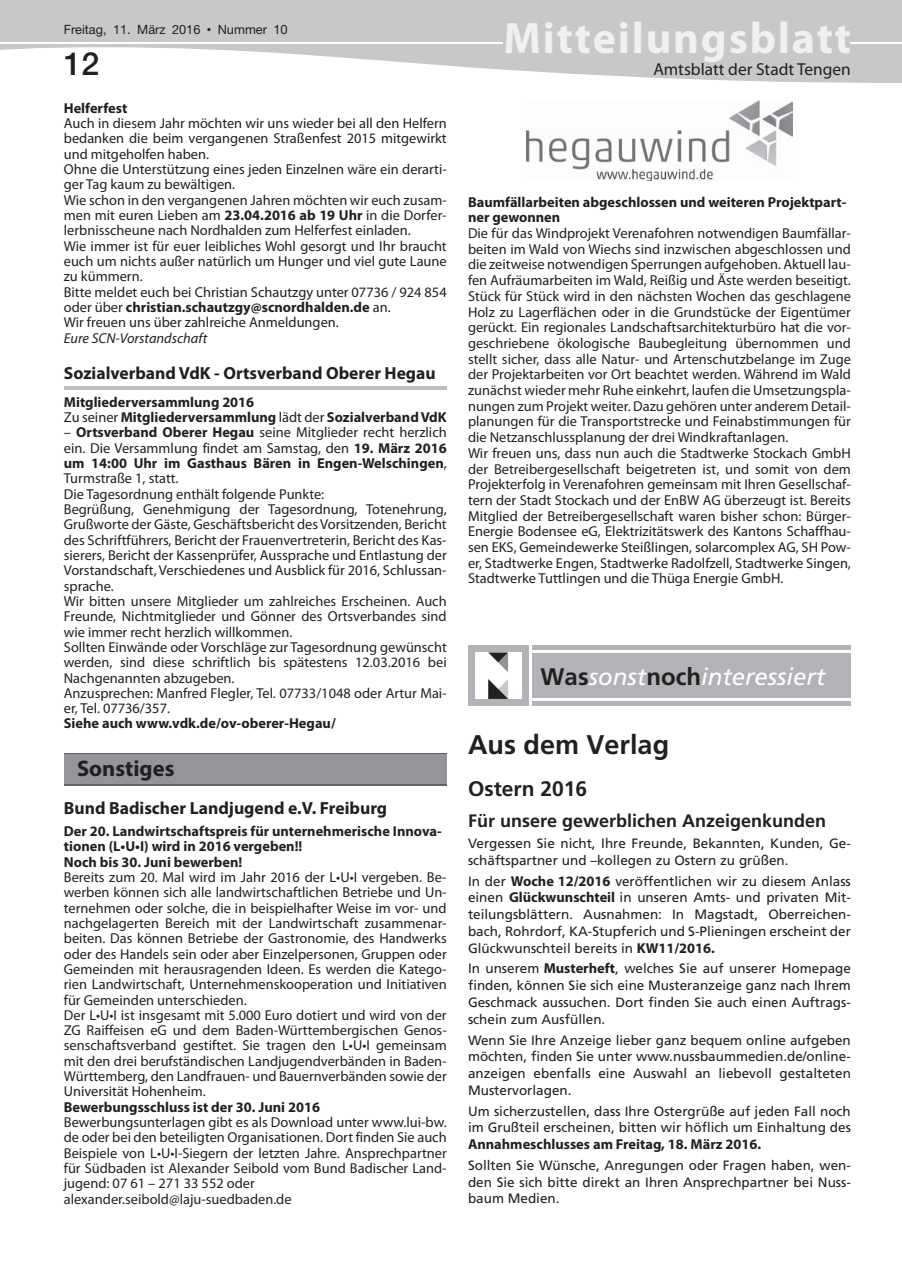
<style>
.page{position:relative;width:902px;height:1280px;background:#fff}
.page>*{position:absolute;margin:0;border:0;box-sizing:border-box;transform-origin:0 0}
.t1{font:700 44.25px "Myriad Pro";letter-spacing:.04em;color:#f0f0f1}
.t2{font:500 31.95px "Helvetica Neue";color:#231f20}
.t3{font:700 27px "Frutiger";color:#231f20}
.t4{font:italic 24px "Frutiger";color:#fff}
.t5{font:700 22.5px "Myriad Pro";color:#231f20}
.t6{font:700 21px "Frutiger";color:#231f20}
.t7{font:700 18px "Frutiger";color:#231f20}
.t8{font:700 17.55px "Myriad Pro";color:#231f20}
.t9{font:17.4px "Myriad Pro";color:#231f20}
.t10{font:14.4px/15.3px "Myriad Pro";color:#231f20}
.t11{font:700 14.4px/15.3px "Myriad Pro";color:#231f20}
.t12{font:italic 14.4px "Myriad Pro";color:#231f20}
.t13{font:13.5px/16.6px "Frutiger";color:#231f20;text-align:justify}
.t14{font:12.75px "Helvetica Neue";color:#231f20}
.s1{font-family:"M Twentieth Century";font-weight:500}
.s2{font-size:12.9px}
.s3{font-weight:700}
.s4{font-weight:400}
.s5{font-weight:700;font-style:normal;color:#231f20}
.s6{font-family:"Myriad Pro";font-weight:700;font-size:14.4px}
</style>
<div class="page">
<svg style="left:0;top:0;width:901px;height:83px;fill:#c7c8ca"></svg>
<div style="left:505px;top:22px;width:344px;height:40px;background:#c7c8ca"></div>
<hr style="left:0;top:42px;width:502px;height:1px;background:#fff">
<hr style="left:850px;top:42px;width:51px;height:1px;background:#fff">
<hr style="left:64px;top:386px;width:382px;height:3px;background:#bcbdc0">
<div style="left:64px;top:753px;width:382px;height:32px;background:#636366"></div>
<div style="left:64px;top:754px;width:382px;height:30px;background:#939598"></div>
<img style="left:526px;top:101px;width:266px;height:80px">
<div style="left:532px;top:653px;width:318px;height:45px;background:#b2b3b7"></div>
<div style="left:532px;top:701px;width:318px;height:5px;background:#b2b3b7"></div>
<hr style="left:532px;top:646px;width:318px;height:4px;background:#b2b3b7">
<div style="left:468px;top:646px;width:60px;height:60px;background:#b2b3b7"></div>
<div style="left:475px;top:652px;width:46px;height:47px;background:#fff"></div>
<svg style="left:488px;top:679px;width:20px;height:20px"></svg>
<svg style="left:488px;top:652px;width:20px;height:20px"></svg>
<p class="t14" style="left:64px;top:22px;width:225px">Freitag, 11. März 2016 <span class="s1">•</span> Nummer <span class="s2">10</span></p>
<h1 class="t1" style="left:503px;top:9px;width:349px">Mitteilungsblatt</h1>
<h2 class="t2" style="left:64px;top:45px;width:37px">12</h2>
<p class="t9" style="left:653px;top:59px;width:199px">Amtsblatt der Stadt Tengen</p>
<p class="t11" style="left:64px;top:100px;width:65px">Helferfest</p>
<p class="t10" style="left:64px;top:115px;width:384px">Auch in diesem Jahr möchten wir uns wieder bei all den Helfern bedanken die beim vergangenen Straßenfest 2015 mitgewirkt und mitgeholfen haben.<br>Ohne die Unterstützung eines jeden Einzelnen wäre ein derarti&shy;ger Tag kaum zu bewältigen.<br>Wie schon in den vergangenen Jahren möchten wir euch zusam&shy;men mit euren Lieben am <span class="s3">23.04.2016 ab 19 Uhr</span> in die Dorfer&shy;lerbnisscheune nach Nordhalden zum Helferfest einladen.<br>Wie immer ist für euer leibliches Wohl gesorgt und Ihr braucht euch um nichts außer natürlich um Hunger und viel gute Laune zu kümmern.<br>Bitte meldet euch bei Christian Schautzgy unter 07736 / 924 854 oder über <span class="s3">christian.schautzgy@scnordhalden.de</span> an.<br>Wir freuen uns über zahlreiche Anmeldungen.</p>
<p class="t12" style="left:64px;top:329px;width:145px">Eure SCN-Vorstandschaft</p>
<p class="t8" style="left:64px;top:361px;width:373px">Sozialverband VdK - Ortsverband Oberer Hegau</p>
<p class="t11" style="left:64px;top:394px;width:384px">Mitgliederversammlung 2016<br><span class="s4">Zu seiner</span> Mitgliederversammlung <span class="s4">lädt der</span> Sozialverband VdK</p>
<p class="t10" style="left:64px;top:425px;width:384px">– <span class="s3">Ortsverband Oberer Hegau</span> seine Mitglieder recht herzlich ein. Die Versammlung findet am Samstag, den <span class="s3">19. März 2016 um 14:00 Uhr im Gasthaus Bären in Engen-Welschingen</span>, Turmstraße 1, statt.<br>Die Tagesordnung enthält folgende Punkte:<br>Begrüßung, Genehmigung der Tagesordnung, Totenehrung, Grußworte der Gäste, Geschäftsbericht des Vorsitzenden, Bericht des Schriftführers, Bericht der Frauenvertreterin, Bericht des Kas&shy;sierers, Bericht der Kassenprüfer, Aussprache und Entlastung der Vorstandschaft, Verschiedenes und Ausblick für 2016, Schlussan&shy;sprache.<br>Wir bitten unsere Mitglieder um zahlreiches Erscheinen. Auch Freunde, Nichtmitglieder und Gönner des Ortsverbandes sind wie immer recht herzlich willkommen.<br>Sollten Einwände oder Vorschläge zur Tagesordnung gewünscht werden, sind diese schriftlich bis spätestens 12.03.2016 bei Nachgenannten abzugeben.<br>Anzusprechen: Manfred Flegler, Tel. 07733/1048 oder Artur Mai&shy;er, Tel. 07736/357.</p>
<p class="t11" style="left:64px;top:715px;width:273px">Siehe auch www.vdk.de/ov-oberer-Hegau/</p>
<h3 class="t5" style="left:77px;top:753px;width:99px">Sonstiges</h3>
<p class="t8" style="left:64px;top:797px;width:325px">Bund Badischer Landjugend e.V. Freiburg</p>
<p class="t11" style="left:64px;top:823px;width:379px">Der 20. Landwirtschaftspreis für unternehmerische Innova&shy;tionen (L•U•I) wird in 2016 vergeben!!<br>Noch bis 30. Juni bewerben!</p>
<p class="t10" style="left:64px;top:869px;width:384px">Bereits zum 20. Mal wird im Jahr 2016 der L•U•I vergeben. Be&shy;werben können sich alle landwirtschaftlichen Betriebe und Un&shy;ternehmen oder solche, die in beispielhafter Weise im vor- und nachgelagerten Bereich mit der Landwirtschaft zusammenar&shy;beiten. Das können Betriebe der Gastronomie, des Handwerks oder des Handels sein oder aber Einzelpersonen, Gruppen oder Gemeinden mit herausragenden Ideen. Es werden die Katego&shy;rien Landwirtschaft, Unternehmenskooperation und Initiativen für Gemeinden unterschieden.<br>Der L•U•I ist insgesamt mit 5.000 Euro dotiert und wird von der ZG Raiffeisen eG und dem Baden-Württembergischen Genos&shy;senschaftsverband gestiftet. Sie tragen den L•U•I gemeinsam mit den drei berufständischen Landjugendverbänden in Baden-Württemberg, den Landfrauen- und Bauernverbänden sowie der Universität Hohenheim.</p>
<p class="t11" style="left:64px;top:1099px;width:258px">Bewerbungsschluss ist der 30. Juni 2016</p>
<p class="t10" style="left:64px;top:1114px;width:384px">Bewerbungsunterlagen gibt es als Download unter www.lui-bw. de oder bei den beteiligten Organisationen. Dort finden Sie auch Beispiele von L•U•I-Siegern der letzten Jahre. Ansprechpartner für Südbaden ist Alexander Seibold vom Bund Badischer Land&shy;jugend: 07 61 – 271 33 552 oder alexander.seibold@laju-suedbaden.de</p>
<p class="t11" style="left:468px;top:193px;width:380px;line-height:15.8px">Baumfällarbeiten abgeschlossen und weiteren Projektpart&shy;ner gewonnen</p>
<p class="t10" style="left:468px;top:225px;width:384px;line-height:15.8px">Die für das Windprojekt Verenafohren notwendigen Baumfällar&shy;beiten im Wald von Wiechs sind inzwischen abgeschlossen und die zeitweise notwendigen Sperrungen aufgehoben. Aktuell lau&shy;fen Aufräumarbeiten im Wald, Reißig und Äste werden beseitigt.<br>Stück für Stück wird in den nächsten Wochen das geschlagene Holz zu Lagerflächen oder in die Grundstücke der Eigentümer gerückt. Ein regionales Landschaftsarchitekturbüro hat die vor&shy;geschriebene ökologische Baubegleitung übernommen und stellt sicher, dass alle Natur- und Artenschutzbelange im Zuge der Projektarbeiten vor Ort beachtet werden. Während im Wald zunächst wieder mehr Ruhe einkehrt, laufen die Umsetzungspla&shy;nungen zum Projekt weiter. Dazu gehören unter anderem Detail&shy;planungen für die Transportstrecke und Feinabstimmungen für die Netzanschlussplanung der drei Windkraftanlagen.<br>Wir freuen uns, dass nun auch die Stadtwerke Stockach GmbH der Betreibergesellschaft beigetreten ist, und somit von dem Projekterfolg in Verenafohren gemeinsam mit Ihren Gesellschaf&shy;tern der Stadt Stockach und der EnBW AG überzeugt ist. Bereits Mitglied der Betreibergesellschaft waren bisher schon: Bürger-Energie Bodensee eG, Elektrizitätswerk des Kantons Schaffhau&shy;sen EKS, Gemeindewerke Steißlingen, solarcomplex AG, SH Pow&shy;er, Stadtwerke Engen, Stadtwerke Radolfzell, Stadtwerke Singen, Stadtwerke Tuttlingen und die Thüga Energie GmbH.</p>
<h3 class="t4" style="left:540px;top:662px;width:286px"><span class="s5">Was</span>sonst<span class="s5">noch</span>interessiert</h3>
<h3 class="t3" style="left:468px;top:728px;width:203px">Aus dem Verlag</h3>
<h3 class="t6" style="left:468px;top:777px;width:121px">Ostern 2016</h3>
<p class="t7" style="left:468px;top:810px;width:360px">Für unsere gewerblichen Anzeigenkunden</p>
<p class="t13" style="left:468px;top:835px;width:384px">Vergessen Sie nicht, Ihre Freunde, Bekannten, Kunden, Ge&shy;schäftspartner und –kollegen zu Ostern zu grüßen.</p>
<p class="t13" style="left:468px;top:872px;width:384px">In der <span class="s6">Woche 12/2016</span> veröffentlichen wir zu diesem Anlass einen <span class="s6">Glückwunschteil</span> in unseren Amts- und privaten Mit&shy;teilungsblättern. Ausnahmen: In Magstadt, Oberreichen&shy;bach, Rohrdorf, KA-Stupferich und S-Plieningen erscheint der Glückwunschteil bereits in <span class="s6">KW11/2016.</span></p>
<p class="t13" style="left:468px;top:960px;width:384px">In unserem <span class="s6">Musterheft</span>, welches Sie auf unserer Homepage finden, können Sie sich eine Musteranzeige ganz nach Ihrem Geschmack aussuchen. Dort finden Sie auch einen Auftrags&shy;schein zum Ausfüllen.</p>
<p class="t13" style="left:468px;top:1031px;width:384px">Wenn Sie Ihre Anzeige lieber ganz bequem online aufgeben möchten, finden Sie unter www.nussbaummedien.de/online&shy;anzeigen ebenfalls eine Auswahl an liebevoll gestalteten Mustervorlagen.</p>
<p class="t13" style="left:468px;top:1102px;width:384px">Um sicherzustellen, dass Ihre Ostergrüße auf jeden Fall noch im Grußteil erscheinen, bitten wir höflich um Einhaltung des</p>
<p class="t11" style="left:468px;top:1136px;width:295px">Annahmeschlusses am Freitag, 18. März 2016.</p>
<p class="t13" style="left:468px;top:1157px;width:384px">Sollten Sie Wünsche, Anregungen oder Fragen haben, wen&shy;den Sie sich bitte direkt an Ihren Ansprechpartner bei Nuss&shy;baum Medien.</p>
</div>
